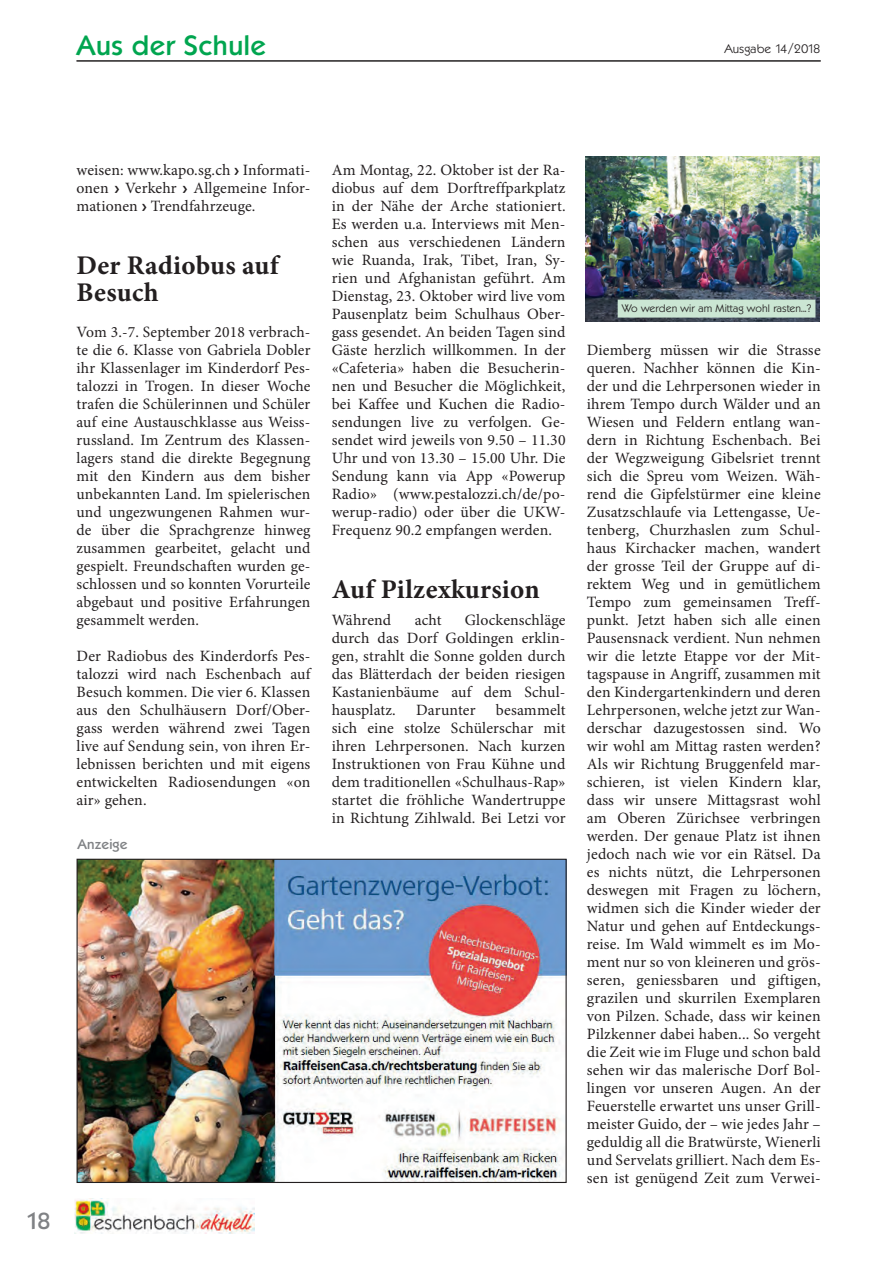
<style>
.page{position:relative;width:893px;height:1263px;background:#fff}
.page>*{position:absolute;margin:0;border:0;box-sizing:border-box;transform-origin:0 0}
.t1{font:700 27px/27px "Minion Pro";letter-spacing:.01em;color:#231f20}
.t2{font:500 27px "Koblenz TS";letter-spacing:.02em;color:#00a54f}
.t3{font:500 22.5px "Koblenz TS";color:#808285}
.t4{font:15.75px/18px "Minion Pro";letter-spacing:.01em;color:#231f20;text-align:justify}
.t5{font:500 13.5px "Koblenz TS";letter-spacing:.01em;color:#808285}
.t6{font:300 12px "Koblenz TS";color:#231f20}
.t7{font:300 10.5px "Koblenz TS";letter-spacing:.01em;color:#231f20}
.s1{font-family:"Gill Sans";font-weight:600}
</style>
<div class="page">
<img style="left:74px;top:1200px;width:180px;height:33px">
<hr style="left:77px;top:61px;width:744px;height:1px;background:#231f20">
<img style="left:79px;top:861px;width:486px;height:320px">
<div style="left:77px;top:859px;width:490px;height:324px;border:1px solid #231f20"></div>
<img style="left:586px;top:157px;width:234px;height:164px">
<div style="left:618px;top:300px;width:197px;height:18px;background:#cbe6d3"></div>
<h1 class="t2" style="left:77px;top:29px;width:191px">Aus der Schule</h1>
<p class="t6" style="left:724px;top:42px;width:98px">Ausgabe 14/2018</p>
<h2 class="t3" style="left:26px;top:1207px;width:26px">18</h2>
<p class="t4" style="left:77px;top:161px;width:235px">weisen: www.kapo.sg.ch <span class="s1">›</span> Informati&shy;onen <span class="s1">›</span> Verkehr <span class="s1">›</span> Allgemeine Infor&shy;mationen <span class="s1">›</span> Trendfahrzeuge.</p>
<h1 class="t1" style="left:77px;top:251px;width:204px">Der Radiobus auf<br>Besuch</h1>
<p class="t4" style="left:77px;top:323px;width:235px">Vom 3.-7. September 2018 verbrach&shy;te die 6. Klasse von Gabriela Dobler ihr Klassenlager im Kinderdorf Pes&shy;talozzi in Trogen. In dieser Woche trafen die Schülerinnen und Schüler auf eine Austauschklasse aus Weiss&shy;russland. Im Zentrum des Klassen&shy;lagers stand die direkte Begegnung mit den Kindern aus dem bisher unbekannten Land. Im spielerischen und ungezwungenen Rahmen wur&shy;de über die Sprachgrenze hinweg zusammen gearbeitet, gelacht und gespielt. Freundschaften wurden ge&shy;schlossen und so konnten Vorurteile abgebaut und positive Erfahrungen gesammelt werden.</p>
<p class="t4" style="left:77px;top:647px;width:235px">Der Radiobus des Kinderdorfs Pes&shy;talozzi wird nach Eschenbach auf Besuch kommen. Die vier 6. Klassen aus den Schulhäusern Dorf/Ober&shy;gass werden während zwei Tagen live auf Sendung sein, von ihren Er&shy;lebnissen berichten und mit eigens entwickelten Radiosendungen «on air» gehen.</p>
<p class="t5" style="left:78px;top:836px;width:51px">Anzeige</p>
<p class="t4" style="left:332px;top:161px;width:235px">Am Montag, 22. Oktober ist der Ra&shy;diobus auf dem Dorftreffparkplatz in der Nähe der Arche stationiert.<br>Es werden u.a. Interviews mit Men&shy;schen aus verschiedenen Ländern wie Ruanda, Irak, Tibet, Iran, Sy&shy;rien und Afghanistan geführt. Am Dienstag, 23. Oktober wird live vom Pausenplatz beim Schulhaus Ober&shy;gass gesendet. An beiden Tagen sind Gäste herzlich willkommen. In der «Cafeteria» haben die Besucherin&shy;nen und Besucher die Möglichkeit, bei Kaffee und Kuchen die Radio&shy;sendungen live zu verfolgen. Ge&shy;sendet wird jeweils von 9.50 – 11.30<br>Uhr und von 13.30 – 15.00 Uhr. Die Sendung kann via App «Powerup Radio» (www.pestalozzi.ch/de/po&shy;werup-radio) oder über die UKW-Frequenz 90.2 empfangen werden.</p>
<h1 class="t1" style="left:332px;top:575px;width:210px">Auf Pilzexkursion</h1>
<p class="t4" style="left:332px;top:611px;width:61px">Während</p>
<p class="t4" style="left:415px;top:611px;width:28px">acht</p>
<p class="t4" style="left:332px;top:611px;width:235px;text-indent:133px">Glockenschläge durch das Dorf Goldingen erklin&shy;gen, strahlt die Sonne golden durch das Blätterdach der beiden riesigen Kastanienbäume auf dem Schul&shy;hausplatz.</p>
<p class="t4" style="left:332px;top:701px;width:235px;text-indent:164px">besammelt sich eine stolze Schülerschar mit ihren Lehrpersonen. Nach kurzen Instruktionen von Frau Kühne und dem traditionellen «Schulhaus-Rap» startet die fröhliche Wandertruppe in Richtung Zihlwald. Bei Letzi vor</p>
<p class="t4" style="left:416px;top:701px;width:61px">Darunter</p>
<p class="t7" style="left:622px;top:302px;width:191px">Wo werden wir am Mittag wohl rasten...?</p>
<p class="t4" style="left:587px;top:341px;width:235px">Diemberg müssen wir die Strasse queren. Nachher können die Kin&shy;der und die Lehrpersonen wieder in ihrem Tempo durch Wälder und an Wiesen und Feldern entlang wan&shy;dern in Richtung Eschenbach. Bei der Wegzweigung Gibelsriet trennt sich die Spreu vom Weizen. Wäh&shy;rend die Gipfelstürmer eine kleine Zusatzschlaufe via Lettengasse, Ue&shy;tenberg, Churzhaslen zum Schul&shy;haus Kirchacker machen, wandert der grosse Teil der Gruppe auf di&shy;rektem Weg und in gemütlichem Tempo zum gemeinsamen Treff&shy;punkt. Jetzt haben sich alle einen Pausensnack verdient. Nun nehmen wir die letzte Etappe vor der Mit&shy;tagspause in Angriff, zusammen mit den Kindergartenkindern und deren Lehrpersonen, welche jetzt zur Wan&shy;derschar dazugestossen sind. Wo wir wohl am Mittag rasten werden?<br>Als wir Richtung Bruggenfeld mar&shy;schieren, ist vielen Kindern klar, dass wir unsere Mittagsrast wohl am Oberen Zürichsee verbringen werden. Der genaue Platz ist ihnen jedoch nach wie vor ein Rätsel. Da es nichts nützt, die Lehrpersonen deswegen mit Fragen zu löchern, widmen sich die Kinder wieder der Natur und gehen auf Entdeckungs&shy;reise. Im Wald wimmelt es im Mo&shy;ment nur so von kleineren und grös&shy;seren, geniessbaren und giftigen, grazilen und skurrilen Exemplaren von Pilzen. Schade, dass wir keinen Pilzkenner dabei haben... So vergeht die Zeit wie im Fluge und schon bald sehen wir das malerische Dorf Bol&shy;lingen vor unseren Augen. An der Feuerstelle erwartet uns unser Grill&shy;meister Guido, der – wie jedes Jahr – geduldig all die Bratwürste, Wienerli und Servelats grilliert. Nach dem Es&shy;sen ist genügend Zeit zum Verwei-</p>
</div>
